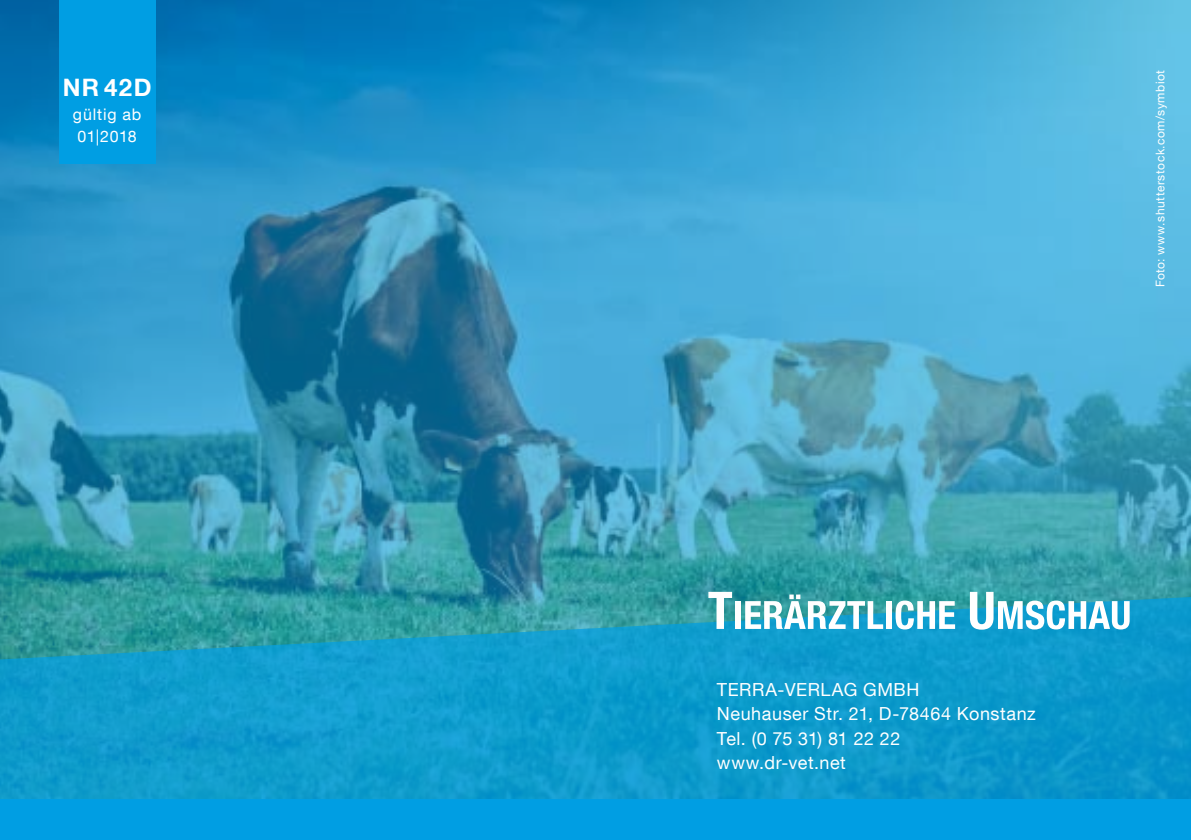
<style>
.page{position:relative;width:1191px;height:840px;background:#fff}
.page>*{position:absolute;margin:0;border:0;box-sizing:border-box;transform-origin:0 0}
.t1{font:700 24px "Helvetica Neue LT Com";color:#fff}
.t2{font:18px/24px "Helvetica Neue LT Com";letter-spacing:.03em;color:#fff}
.t3{font:16px/21.4px "Helvetica Neue LT Com";letter-spacing:.05em;color:#fff}
.t4{font:12px "Helvetica Neue LT Com";letter-spacing:.045em;color:#fff}
</style>
<div class="page">
<img style="left:0;top:0;width:1191px;height:580px">
<svg style="left:0;top:580px;width:1191px;height:259px;background:#119bc8"></svg>
<svg style="left:708px;top:591px;width:24px;height:37px"></svg>
<div style="left:735px;top:600px;width:6px;height:28px;background:#fff"></div>
<svg style="left:745px;top:594px;width:138px;height:34px"></svg>
<div style="left:886px;top:600px;width:5px;height:28px;background:#fff"></div>
<svg style="left:895px;top:600px;width:60px;height:29px"></svg>
<svg style="left:970px;top:591px;width:159px;height:38px"></svg>
<div style="left:59px;top:0;width:96px;height:163px;background:#009ee3"></div>
<h1 class="t1" style="left:63px;top:72px;width:90px">Nr 42d</h1>
<p class="t3" style="left:73px;top:103px;width:70px">gültig ab<br>01|2018</p>
<p class="t4" style="left:1152px;top:287px;width:219px;rotate:-90deg">Foto: www.shutterstock.com/symbiot</p>
<p class="t2" style="left:717px;top:677px;width:24px">Terra</p>
<p class="t2" style="left:777px;top:677px;width:32px">-Verlag</p>
<p class="t2" style="left:717px;top:677px;width:320px;text-indent:146px">GmbH<br>Neuhauser Str. 21, D-78464 Konstanz<br>Tel. (0 75 31) 81 22 22<br>www.dr-vet.net</p>
</div>
